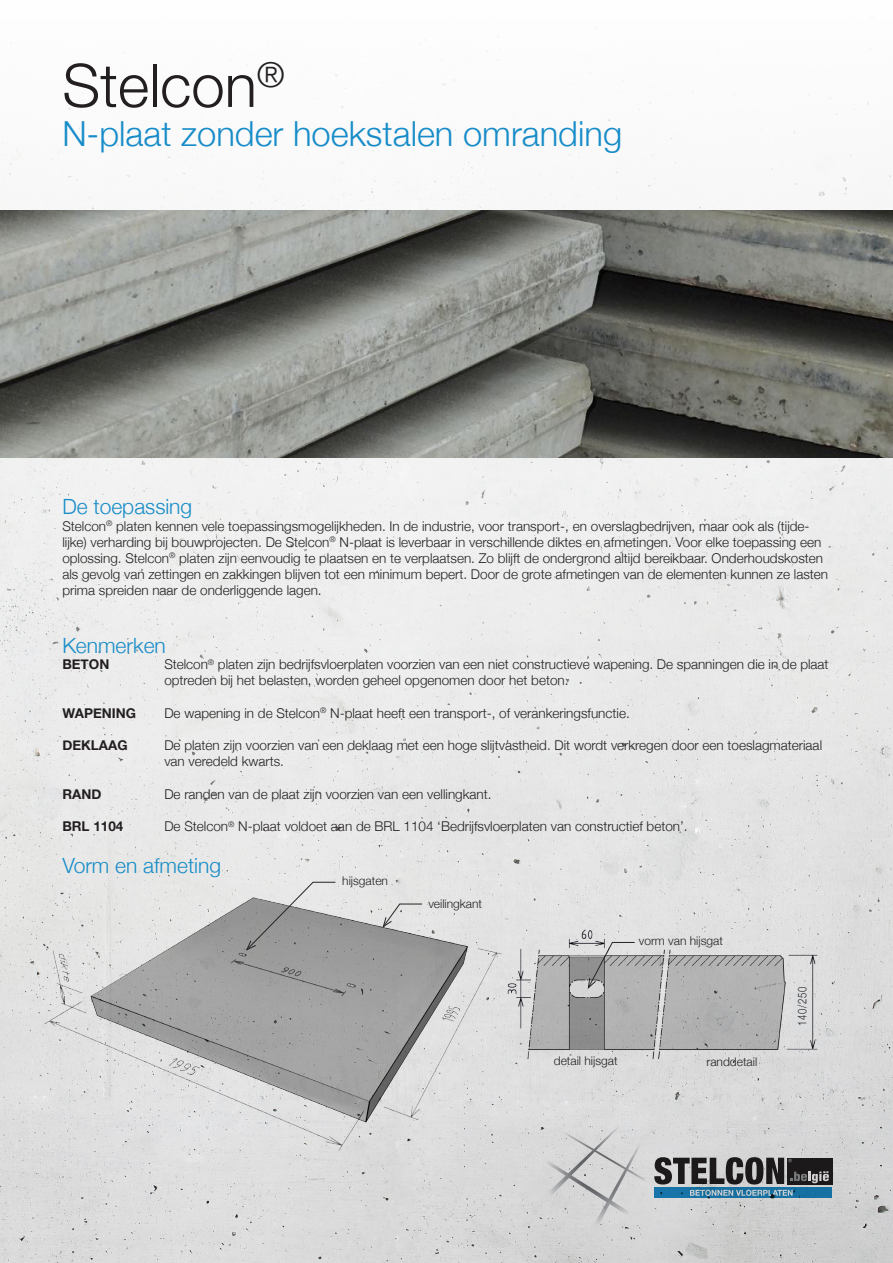
<style>
.page{position:relative;width:893px;height:1263px;background:#fff}
.page>*{position:absolute;margin:0;border:0;box-sizing:border-box;transform-origin:0 0}
.t1{font:300 60px "Helvetica Neue";color:#231f20}
.t2{font:300 34.5px "Helvetica Neue";color:#178cc8}
.t3{font:300 21px "Helvetica Neue";color:#178cc8}
.t4{font:300 13.5px/16.2px "Helvetica Neue";color:#231f20}
.t5{font:700 13.5px "Helvetica Neue";color:#231f20}
.t6{font:300 12px "Helvetica Neue";color:#231f20}
.t7{font:300 12px "Helvetica Neue";color:#231f20;scale:.8 1}
</style>
<div class="page">
<img style="left:0;top:50px;width:893px;height:1213px">
<svg style="left:532px;top:1126px;width:113px;height:111px"></svg>
<svg style="left:655px;top:1187px;width:177px;height:11px"></svg>
<svg style="left:690px;top:1190px;width:103px;height:6px"></svg>
<div style="left:787px;top:1158px;width:45px;height:26px;background:#1c191a"></div>
<svg style="left:654px;top:1157px;width:175px;height:27px"></svg>
<img style="left:0;top:210px;width:893px;height:247px">
<img style="left:505px;top:925px;width:347px;height:149px">
<svg style="left:587px;top:942px;width:48px;height:48px"></svg>
<img style="left:29px;top:891px;width:476px;height:262px">
<svg style="left:382px;top:903px;width:41px;height:25px"></svg>
<svg style="left:245px;top:881px;width:91px;height:70px"></svg>
<div style="left:793px;top:993px;width:18px;height:36px;background:#dcdddf"></div>
<p class="t1" style="left:62px;top:49px;width:224px">Stelcon<sup>®</sup></p>
<p class="t2" style="left:62px;top:113px;width:561px">N-plaat zonder hoekstalen omranding</p>
<p class="t3" style="left:62px;top:494px;width:131px">De toepassing</p>
<p class="t4" style="left:62px;top:517px;width:767px">Stelcon<sup>®</sup> platen kennen vele toepassingsmogelijkheden. In de industrie, voor transport-, en overslagbedrijven, maar ook als (tijde&shy;lijke) verharding bij bouwprojecten. De Stelcon<sup>®</sup> N-plaat is leverbaar in verschillende diktes en afmetingen. Voor elke toepassing een oplossing. Stelcon<sup>®</sup> platen zijn eenvoudig te plaatsen en te verplaatsen. Zo blijft de ondergrond altijd bereikbaar. Onderhoudskosten als gevolg van zettingen en zakkingen blijven tot een minimum bepert. Door de grote afmetingen van de elementen kunnen ze lasten prima spreiden naar de onderliggende lagen.</p>
<p class="t3" style="left:62px;top:633px;width:105px">Kenmerken</p>
<p class="t5" style="left:62px;top:656px;width:49px">BETON</p>
<p class="t4" style="left:164px;top:656px;width:666px">Stelcon<sup>®</sup> platen zijn bedrijfsvloerplaten voorzien van een niet constructieve wapening. De spanningen die in de plaat optreden bij het belasten, worden geheel opgenomen door het beton.</p>
<p class="t5" style="left:62px;top:704px;width:75px">WAPENING</p>
<p class="t4" style="left:164px;top:704px;width:467px">De wapening in de Stelcon<sup>®</sup> N-plaat heeft een transport-, of verankeringsfunctie.</p>
<p class="t5" style="left:62px;top:737px;width:67px">DEKLAAG</p>
<p class="t4" style="left:164px;top:737px;width:659px">De platen zijn voorzien van een deklaag met een hoge slijtvastheid. Dit wordt verkregen door een toeslagmateriaal van veredeld kwarts.</p>
<p class="t5" style="left:62px;top:785px;width:41px">RAND</p>
<p class="t4" style="left:164px;top:785px;width:329px">De randen van de plaat zijn voorzien van een vellingkant.</p>
<p class="t5" style="left:62px;top:818px;width:63px">BRL 1104</p>
<p class="t4" style="left:164px;top:818px;width:525px">De Stelcon<sup>®</sup> N-plaat voldoet aan de BRL 1104 ‘Bedrijfsvloerplaten van constructief beton’.</p>
<p class="t3" style="left:62px;top:852px;width:160px">Vorm en afmeting</p>
<p class="t6" style="left:342px;top:874px;width:47px">hijsgaten</p>
<p class="t6" style="left:428px;top:896px;width:55px">veilingkant</p>
<p class="t6" style="left:639px;top:933px;width:86px">vorm van hijsgat</p>
<p class="t6" style="left:554px;top:1053px;width:65px">detail hijsgat</p>
<p class="t6" style="left:707px;top:1054px;width:52px">randdetail</p>
<p class="t7" style="left:795px;top:1026px;width:51px;rotate:-90deg">140/250</p>
</div>
